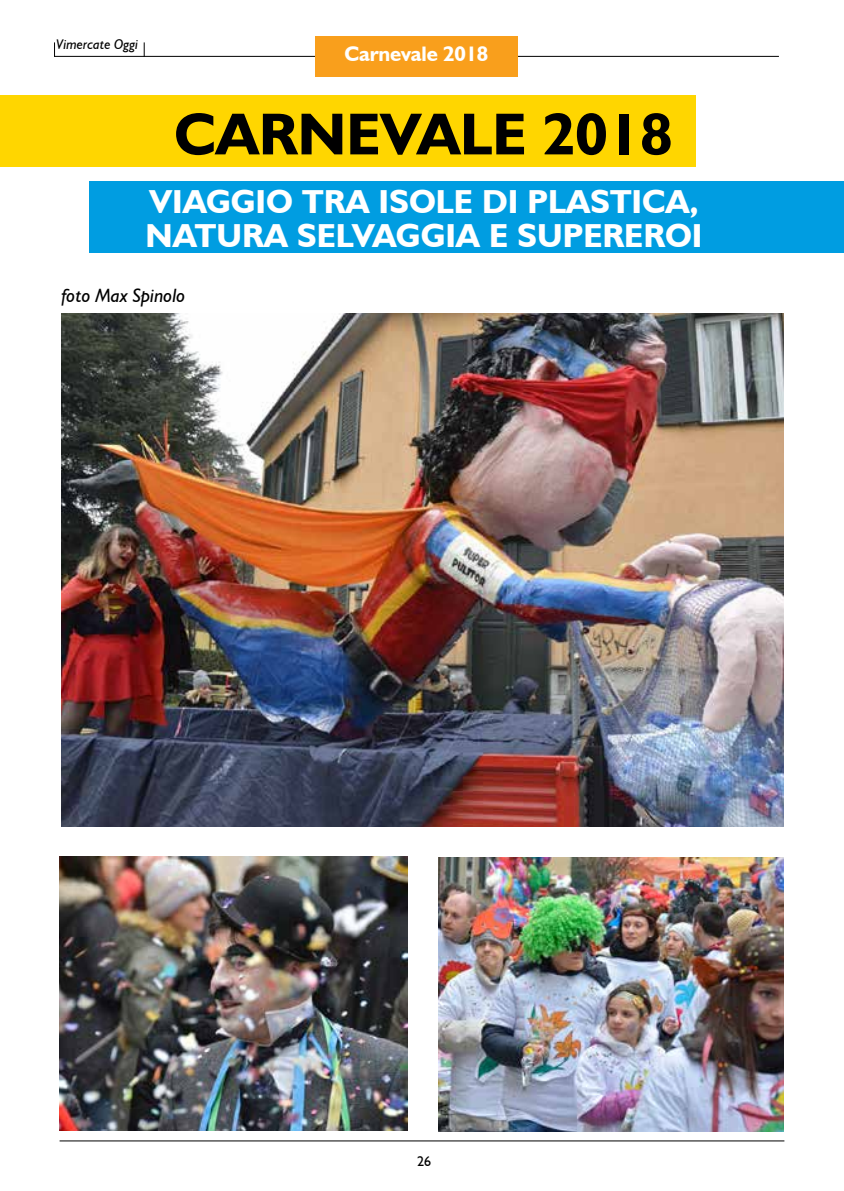
<style>
.page{position:relative;width:844px;height:1191px;background:#fff}
.page>*{position:absolute;margin:0;border:0;box-sizing:border-box;transform-origin:0 0}
.t1{font:700 59.5px "Humanist 521 BT";color:#000}
.t2{font:700 33.25px "Humanist 521 BT";color:#fff}
.t3{font:700 21px "Humanist 521 BT";letter-spacing:-.01em;color:#fff}
.t4{font:italic 19.25px "Humanist 521 BT";color:#000}
.t5{font:italic 14px "Humanist 521 BT";color:#000}
.t6{font:14px "Humanist 521 BT";color:#000}
</style>
<div class="page">
<hr style="left:54px;top:56px;width:724px;height:1px;background:#000">
<div style="left:315px;top:36px;width:202px;height:41px;background:#f99f1c"></div>
<svg style="left:54px;top:42px;width:1px;height:14px"></svg>
<svg style="left:144px;top:42px;width:1px;height:15px"></svg>
<hr style="left:60px;top:1140px;width:724px;height:1px;background:#000">
<img style="left:60px;top:856px;width:347px;height:274px">
<img style="left:62px;top:314px;width:721px;height:512px">
<img style="left:438px;top:857px;width:345px;height:274px">
<div style="left:0;top:95px;width:694px;height:71px;background:#ffd600"></div>
<div style="left:89px;top:182px;width:754px;height:71px;background:#009de1"></div>
<p class="t5" style="left:56px;top:36px;width:84px">Vimercate Oggi</p>
<p class="t3" style="left:344px;top:41px;width:145px">Carnevale 2018</p>
<h1 class="t1" style="left:174px;top:97px;width:42px">CARNE</h1>
<h1 class="t1" style="left:380px;top:97px;width:293px">VALE 2018</h1>
<p class="t2" style="left:150px;top:181px;width:177px">VIAGGIO TRA</p>
<p class="t2" style="left:378px;top:181px;width:253px">ISOLE DI PLASTICA</p>
<p class="t2" style="left:689px;top:181px;width:11px">,</p>
<p class="t2" style="left:145px;top:214px;width:24px">NAT</p>
<p class="t2" style="left:216px;top:214px;width:367px">URA SELVAGGIA E SUPEREROI</p>
<p class="t4" style="left:62px;top:284px;width:125px">foto Max Spinolo</p>
<p class="t6" style="left:417px;top:1152px;width:16px">26</p>
</div>
